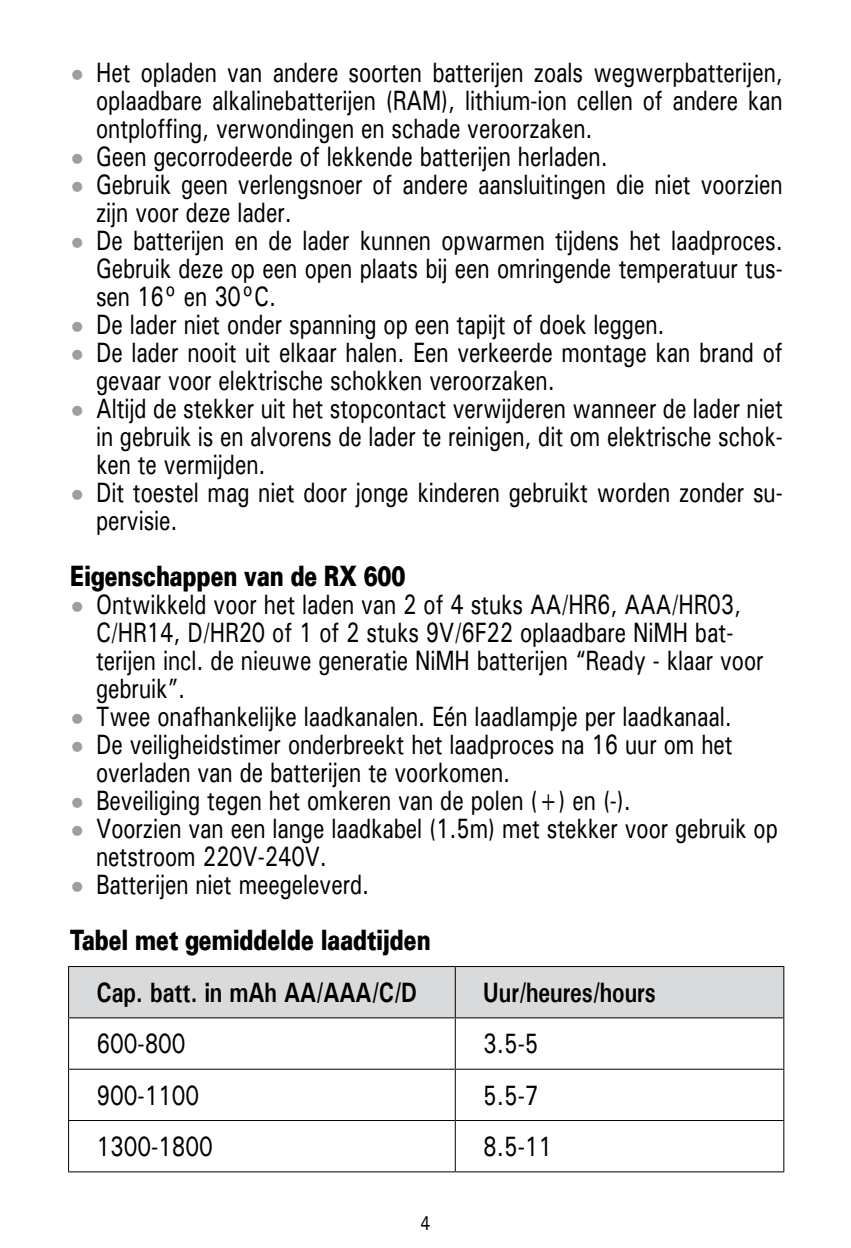
<style>
.page{position:relative;width:851px;height:1248px;background:#fff}
.page>*{position:absolute;margin:0;border:0;box-sizing:border-box;transform-origin:0 0}
.t1{font:28px/28px "Univers ATT";letter-spacing:-.005em;color:#000;scale:.76 1}
.t2{font:900 28px "Univers";letter-spacing:-.005em;color:#000;scale:.75 1}
.t3{font:700 28px "Univers ATT";letter-spacing:-.005em;color:#000;scale:.78 1}
.t4{font:28px "Univers ATT";letter-spacing:-.005em;color:#000;scale:.78 1}
.t5{font:20px "Univers ATT";color:#000;scale:.78 1}
.s1{font-size:20px;color:#9c9e9f}
</style>
<div class="page">
<div style="left:69px;top:967px;width:714px;height:50px;background:#d9dadb"></div>
<hr style="left:454px;top:966px;width:2px;height:51px;background:#000">
<hr style="left:68px;top:1018px;width:1px;height:50px;background:#000">
<hr style="left:454px;top:1018px;width:2px;height:50px;background:#000">
<hr style="left:783px;top:1018px;width:1px;height:50px;background:#000">
<hr style="left:68px;top:1068px;width:387px;height:1px;background:#000">
<hr style="left:68px;top:1069px;width:1px;height:50px;background:#000">
<hr style="left:455px;top:1068px;width:329px;height:1px;background:#000">
<hr style="left:454px;top:1069px;width:2px;height:50px;background:#000">
<hr style="left:783px;top:1069px;width:1px;height:50px;background:#000">
<hr style="left:68px;top:1119px;width:387px;height:2px;background:#000">
<hr style="left:68px;top:1120px;width:1px;height:51px;background:#000">
<hr style="left:455px;top:1119px;width:329px;height:2px;background:#000">
<hr style="left:454px;top:1120px;width:2px;height:51px;background:#000">
<hr style="left:783px;top:1120px;width:1px;height:51px;background:#000">
<hr style="left:68px;top:1170px;width:387px;height:2px;background:#000">
<hr style="left:455px;top:1170px;width:329px;height:2px;background:#000">
<hr style="left:68px;top:965px;width:387px;height:2px;background:#000">
<hr style="left:68px;top:966px;width:1px;height:51px;background:#000">
<hr style="left:455px;top:965px;width:329px;height:2px;background:#000">
<hr style="left:783px;top:966px;width:1px;height:51px;background:#000">
<hr style="left:68px;top:1017px;width:387px;height:1px;background:#000">
<hr style="left:455px;top:1017px;width:329px;height:1px;background:#000">
<p class="t1" style="left:96px;top:57px;width:905px;text-align:justify;text-indent:-26px"><span class="s1">•</span> Het opladen van andere soorten batterijen zoals wegwerpbatterijen, oplaadbare alkalinebatterijen (RAM), lithium-ion cellen of andere kan ontploffing, verwondingen en schade veroorzaken.</p>
<p class="t1" style="left:70px;top:141px;width:709px"><span class="s1">•</span> Geen gecorrodeerde of lekkende batterijen herladen.</p>
<p class="t1" style="left:96px;top:169px;width:904px;text-indent:-26px"><span class="s1">•</span> Gebruik geen verlengsnoer of andere aansluitingen die niet voorzien zijn voor deze lader.</p>
<p class="t1" style="left:96px;top:225px;width:905px;text-align:justify;text-indent:-26px"><span class="s1">•</span> De batterijen en de lader kunnen opwarmen tijdens het laadproces.<br>Gebruik deze op een open plaats bij een omringende temperatuur tus&shy;sen 16° en 30°C.</p>
<p class="t1" style="left:70px;top:309px;width:783px"><span class="s1">•</span> De lader niet onder spanning op een tapijt of doek leggen.</p>
<p class="t1" style="left:96px;top:337px;width:904px;text-indent:-26px"><span class="s1">•</span> De lader nooit uit elkaar halen. Een verkeerde montage kan brand of gevaar voor elektrische schokken veroorzaken.</p>
<p class="t1" style="left:96px;top:393px;width:905px;text-align:justify;text-indent:-26px"><span class="s1">•</span> Altijd de stekker uit het stopcontact verwijderen wanneer de lader niet in gebruik is en alvorens de lader te reinigen, dit om elektrische schok&shy;ken te vermijden.</p>
<p class="t1" style="left:96px;top:477px;width:905px;text-indent:-26px"><span class="s1">•</span> Dit toestel mag niet door jonge kinderen gebruikt worden zonder su&shy;pervisie.</p>
<p class="t2" style="left:70px;top:557px;width:449px">Eigenschappen van de RX 600</p>
<p class="t1" style="left:96px;top:589px;width:879px;text-indent:-26px"><span class="s1">•</span> Ontwikkeld voor het laden van 2 of 4 stuks AA/HR6, AAA/HR03, C/HR14, D/HR20 of 1 of 2 stuks 9V/6F22 oplaadbare NiMH bat&shy;terijen incl. de nieuwe generatie NiMH batterijen “Ready - klaar voor gebruik”.</p>
<p class="t1" style="left:70px;top:701px;width:872px"><span class="s1">•</span> Twee onafhankelijke laadkanalen. Eén laadlampje per laadkanaal.</p>
<p class="t1" style="left:96px;top:729px;width:839px;text-indent:-26px"><span class="s1">•</span> De veiligheidstimer onderbreekt het laadproces na 16 uur om het overladen van de batterijen te voorkomen.</p>
<p class="t1" style="left:70px;top:785px;width:739px"><span class="s1">•</span> Beveiliging tegen het omkeren van de polen (+) en (-).</p>
<p class="t1" style="left:96px;top:813px;width:898px;text-indent:-26px"><span class="s1">•</span> Voorzien van een lange laadkabel (1.5m) met stekker voor gebruik op netstroom 220V-240V.</p>
<p class="t1" style="left:70px;top:869px;width:395px"><span class="s1">•</span> Batterijen niet meegeleverd.</p>
<p class="t2" style="left:70px;top:921px;width:482px">Tabel met gemiddelde laadtijden</p>
<p class="t3" style="left:97px;top:975px;width:412px">Cap. batt. in mAh AA/AAA/C/D</p>
<p class="t3" style="left:483px;top:975px;width:222px">Uur/heures/hours</p>
<p class="t4" style="left:97px;top:1026px;width:116px">600-800</p>
<p class="t4" style="left:483px;top:1026px;width:72px">3.5-5</p>
<p class="t4" style="left:97px;top:1077px;width:133px">900-1100</p>
<p class="t4" style="left:483px;top:1077px;width:72px">5.5-7</p>
<p class="t4" style="left:97px;top:1128px;width:151px">1300-1800</p>
<p class="t4" style="left:483px;top:1128px;width:90px">8.5-11</p>
<p class="t5" style="left:420px;top:1210px;width:14px">4</p>
</div>
